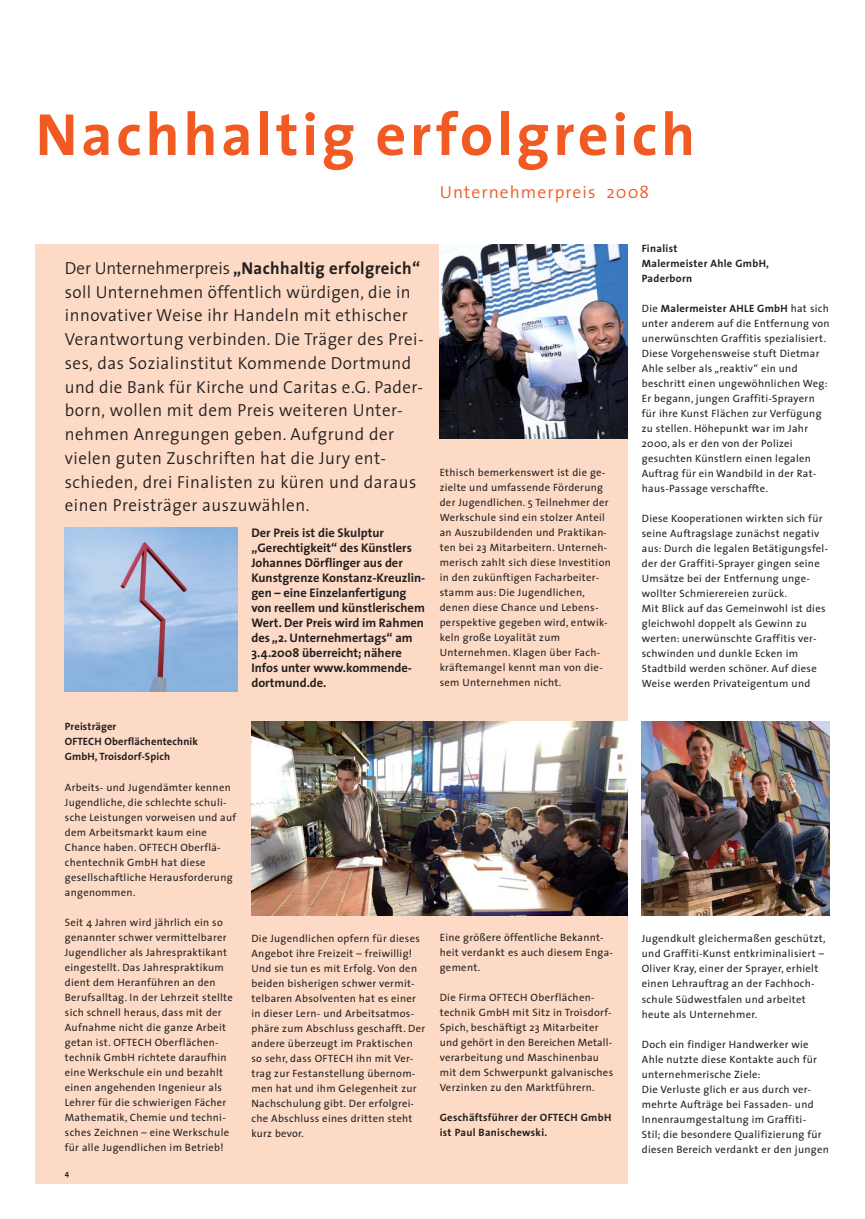
<style>
.page{position:relative;width:865px;height:1219px;background:#fff}
.page>*{position:absolute;margin:0;border:0;box-sizing:border-box;transform-origin:0 0}
.t1{font:700 60px "The Sans";letter-spacing:.06em;color:#f15a22}
.t2{font:300 17.5px/23.8px "The Sans";letter-spacing:.03em;color:#231f20}
.t3{font:300 17.5px "The Sans";letter-spacing:.06em;color:#f15a22}
.t4{font:700 17.25px "The Sans";letter-spacing:.02em;color:#231f20}
.t5{font:700 12.5px/15px "The Sans";color:#231f20}
.t6{font:10.62px/15px "The Sans";letter-spacing:.03em;color:#231f20}
.t7{font:700 10.62px/15px "The Sans";letter-spacing:.03em;color:#231f20}
.t8{font:700 10.62px/15px "The Sans";letter-spacing:.01em;color:#231f20}
.t9{font:700 7.88px "The Sans";color:#231f20}
.s1{font-weight:300;font-size:17.5px}
.s2{font-weight:700}
</style>
<div class="page">
<div style="left:36px;top:244px;width:591px;height:939px;background:#fddac5"></div>
<img style="left:251px;top:721px;width:376px;height:194px">
<img style="left:440px;top:244px;width:187px;height:194px">
<img style="left:65px;top:528px;width:173px;height:163px">
<img style="left:641px;top:721px;width:188px;height:194px">
<h1 class="t1" style="left:36px;top:111px;width:661px">Nachhaltig erfolgreich</h1>
<h2 class="t3" style="left:440px;top:185px;width:211px">Unternehmerpreis 2008</h2>
<h3 class="t4" style="left:65px;top:261px;width:357px"><span class="s1">Der Unternehmerpreis</span> „Nachhaltig erfolgreich“</h3>
<p class="t2" style="left:65px;top:282px;width:360px">soll Unternehmen öffentlich würdigen, die in innovativer Weise ihr Handeln mit ethischer Verantwortung verbinden. Die Träger des Prei&shy;ses, das Sozialinstitut Kommende Dortmund und die Bank für Kirche und Caritas e.G. Pader&shy;born, wollen mit dem Preis weiteren Unter&shy;nehmen Anregungen geben. Aufgrund der vielen guten Zuschriften hat die Jury ent&shy;schieden, drei Finalisten zu küren und daraus einen Preisträger auszuwählen.</p>
<p class="t8" style="left:65px;top:719px;width:135px">Preisträger<br>OFTECH Oberflächentechnik<br>GmbH, Troisdorf-Spich</p>
<p class="t6" style="left:65px;top:781px;width:173px">Arbeits- und Jugendämter kennen<br>Jugendliche, die schlechte schuli&shy;sche Leistungen vorweisen und auf dem Arbeitsmarkt kaum eine<br>Chance haben. OFTECH Oberflä&shy;chentechnik GmbH hat diese gesellschaftliche Herausforderung angenommen.</p>
<p class="t6" style="left:65px;top:916px;width:170px">Seit 4 Jahren wird jährlich ein so genannter schwer vermittelbarer Jugendlicher als Jahrespraktikant eingestellt. Das Jahrespraktikum dient dem Heranführen an den Berufsalltag. In der Lehrzeit stellte sich schnell heraus, dass mit der Aufnahme nicht die ganze Arbeit getan ist. OFTECH Oberflächen&shy;technik GmbH richtete daraufhin eine Werkschule ein und bezahlt einen angehenden Ingenieur als Lehrer für die schwierigen Fächer Mathematik, Chemie und techni&shy;sches Zeichnen – eine Werkschule für alle Jugendlichen im Betrieb!</p>
<p class="t9" style="left:65px;top:1170px;width:6px">4</p>
<p class="t5" style="left:251px;top:527px;width:175px">Der Preis ist die Skulptur „Gerechtigkeit“ des Künstlers<br>Johannes Dörflinger aus der<br>Kunstgrenze Konstanz-Kreuzlin&shy;gen – eine Einzelanfertigung von reellem und künstlerischem<br>Wert. Der Preis wird im Rahmen des „2. Unternehmertags“ am<br>3.4.2008 überreicht; nähere<br>Infos unter www.kommende&shy;dortmund.de.</p>
<p class="t6" style="left:251px;top:932px;width:175px">Die Jugendlichen opfern für dieses<br>Angebot ihre Freizeit – freiwillig!<br>Und sie tun es mit Erfolg. Von den beiden bisherigen schwer vermit&shy;telbaren Absolventen hat es einer in dieser Lern- und Arbeitsatmos&shy;phäre zum Abschluss geschafft. Der andere überzeugt im Praktischen so sehr, dass OFTECH ihn mit Ver&shy;trag zur Festanstellung übernom&shy;men hat und ihm Gelegenheit zur<br>Nachschulung gibt. Der erfolgrei&shy;che Abschluss eines dritten steht kurz bevor.</p>
<p class="t6" style="left:440px;top:466px;width:173px">Ethisch bemerkenswert ist die ge&shy;zielte und umfassende Förderung der Jugendlichen. 5 Teilnehmer der<br>Werkschule sind ein stolzer Anteil an Auszubildenden und Praktikan&shy;ten bei 23 Mitarbeitern. Unterneh&shy;merisch zahlt sich diese Investition in den zukünftigen Facharbeiter&shy;stamm aus: Die Jugendlichen, denen diese Chance und Lebens&shy;perspektive gegeben wird, entwik&shy;keln große Loyalität zum<br>Unternehmen. Klagen über Fach&shy;kräftemangel kennt man von die&shy;sem Unternehmen nicht.</p>
<p class="t6" style="left:440px;top:931px;width:175px">Eine größere öffentliche Bekannt&shy;heit verdankt es auch diesem Enga&shy;gement.</p>
<p class="t6" style="left:440px;top:991px;width:175px">Die Firma OFTECH Oberflächen&shy;technik GmbH mit Sitz in Troisdorf-Spich, beschäftigt 23 Mitarbeiter und gehört in den Bereichen Metall - verarbeitung und Maschinenbau mit dem Schwerpunkt galvanisches Verzinken zu den Marktführern.</p>
<p class="t7" style="left:440px;top:1111px;width:173px">Geschäftsführer der OFTECH GmbH ist Paul Banischewski.</p>
<p class="t7" style="left:641px;top:242px;width:129px">Finalist<br>Malermeister Ahle GmbH,<br>Paderborn</p>
<p class="t6" style="left:641px;top:302px;width:189px">Die <span class="s2">Malermeister AHLE GmbH</span> hat sich unter anderem auf die Entfernung von unerwünschten Graffitis spezialisiert.<br>Diese Vorgehensweise stuft Dietmar Ahle selber als „reaktiv“ ein und beschritt einen ungewöhnlichen Weg:<br>Er begann, jungen Graffiti-Sprayern für ihre Kunst Flächen zur Verfügung zu stellen. Höhepunkt war im Jahr 2000, als er den von der Polizei gesuchten Künstlern einen legalen Auftrag für ein Wandbild in der Rat&shy;haus-Passage verschaffte.</p>
<p class="t6" style="left:641px;top:512px;width:188px">Diese Kooperationen wirkten sich für seine Auftragslage zunächst negativ aus: Durch die legalen Betätigungsfel&shy;der der Graffiti-Sprayer gingen seine Umsätze bei der Entfernung unge&shy;wollter Schmierereien zurück.<br>Mit Blick auf das Gemeinwohl ist dies gleichwohl doppelt als Gewinn zu werten: unerwünschte Graffitis ver&shy;schwinden und dunkle Ecken im Stadtbild werden schöner. Auf diese Weise werden Privateigentum und</p>
<p class="t6" style="left:641px;top:932px;width:185px">Jugendkult gleichermaßen geschützt, und Graffiti-Kunst entkriminalisiert – Oliver Kray, einer der Sprayer, erhielt einen Lehrauftrag an der Fachhoch&shy;schule Südwestfalen und arbeitet heute als Unternehmer.</p>
<p class="t6" style="left:641px;top:1037px;width:189px">Doch ein findiger Handwerker wie Ahle nutzte diese Kontakte auch für unternehmerische Ziele:<br>Die Verluste glich er aus durch ver&shy;mehrte Aufträge bei Fassaden- und Innenraumgestaltung im Graffiti-<br>Stil; die besondere Qualifizierung für diesen Bereich verdankt er den jungen</p>
</div>
